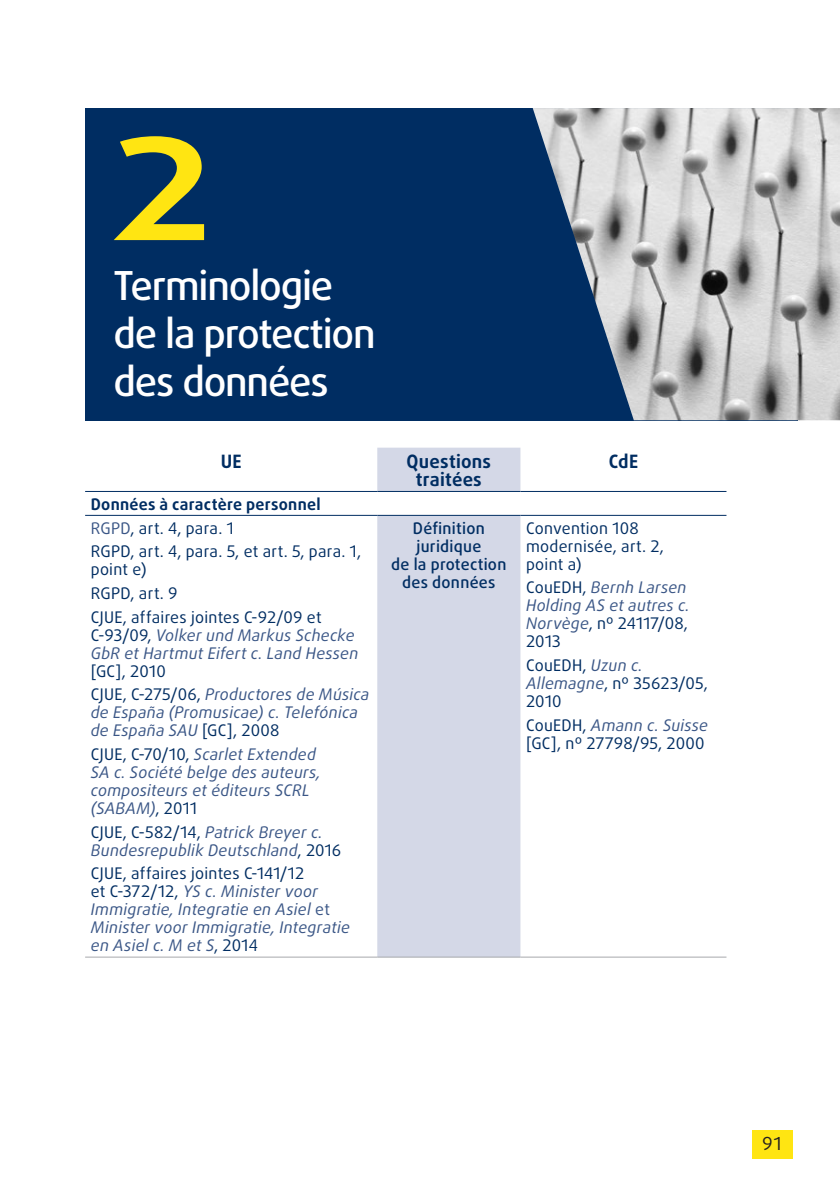
<style>
.page{position:relative;width:840px;height:1191px;background:#fff}
.page>*{position:absolute;margin:0;border:0;box-sizing:border-box;transform-origin:0 0}
.t1{font:700 141px "Daxline Pro";color:#ffe512;scale:1.22 1}
.t2{font:500 40px/48px "Daxline Pro";letter-spacing:-.03em;color:#fff}
.table_header{font:700 18.4px/18px "Daxline Pro";letter-spacing:.01em;color:#002d62;text-align:center}
.t3{font:18px "Daxline Pro";color:#231f20}
.table_left{font:italic 16px/18px "Daxline Pro";letter-spacing:.015em;color:#3a5686}
.table_left-2{font:16px/18px "Daxline Pro";letter-spacing:.015em;color:#002d62}
.table_center_med{font:500 16px/18px "Daxline Pro";letter-spacing:.02em;color:#002d62;text-align:center}
.table_subheader{font:700 16px "Daxline Pro";letter-spacing:.015em;color:#002d62}
.s1{color:#3a5686}
.s2{font-style:normal;color:#002d62}
.s3{font-style:normal}
.s4{font-style:italic;color:#3a5686}
</style>
<div class="page">
<div style="left:752px;top:1130px;width:40px;height:29px;background:#ffe512"></div>
<div style="left:377px;top:447px;width:143px;height:509px;background:#d4d8e7"></div>
<div style="left:85px;top:491px;width:641px;height:24px;background:#fff"></div>
<hr style="left:85px;top:491px;width:292px;height:1px;background:#002d62">
<hr style="left:377px;top:491px;width:143px;height:1px;background:#002d62">
<hr style="left:520px;top:491px;width:206px;height:1px;background:#002d62">
<hr style="left:85px;top:956px;width:292px;height:1px;background:#a7a9ac">
<hr style="left:377px;top:956px;width:143px;height:1px;background:#a7a9ac">
<hr style="left:520px;top:956px;width:206px;height:1px;background:#a7a9ac">
<hr style="left:85px;top:515px;width:292px;height:1px;background:#002d62">
<hr style="left:377px;top:515px;width:143px;height:1px;background:#002d62">
<hr style="left:520px;top:515px;width:206px;height:1px;background:#002d62">
<div style="left:85px;top:108px;width:712px;height:312px;background:#002d62"></div>
<img style="left:532px;top:108px;width:307px;height:312px">
<p class="t1" style="left:112px;top:96px;width:86px">2</p>
<p class="t2" style="left:113px;top:262px;width:263px">Terminologie de la protection des données</p>
<p class="table_header" style="left:220px;top:452px;width:22px">UE</p>
<p class="table_header" style="left:406px;top:452px;width:86px">Questions traitées</p>
<p class="table_header" style="left:608px;top:452px;width:31px">CdE</p>
<p class="table_subheader" style="left:91px;top:493px;width:231px">Données à caractère personnel</p>
<p class="table_left-2" style="left:91px;top:519px;width:144px"><span class="s1">RGPD</span>, art. 4, para. 1</p>
<p class="table_left-2" style="left:91px;top:542px;width:271px">RGPD, art. 4, para. 5, et art. 5, para. 1, point e)</p>
<p class="table_left-2" style="left:91px;top:584px;width:88px">RGPD, art. 9</p>
<p class="table_left" style="left:91px;top:608px;width:269px"><span class="s2">CJUE, affaires jointes C‑92/09 et<br>C‑93/09,</span> Volker und Markus Schecke<br>GbR et Hartmut Eifert c. Land Hessen <span class="s2">[GC], 2010</span></p>
<p class="table_left" style="left:91px;top:685px;width:280px"><span class="s2">CJUE, C‑275/06,</span> Productores de Música de España (Promusicae) c. Telefónica de España SAU <span class="s2">[GC], 2008</span></p>
<p class="table_left" style="left:91px;top:745px;width:231px"><span class="s2">CJUE, C‑70/10,</span> Scarlet Extended<br>SA c. Société belge des auteurs, compositeurs et éditeurs SCRL (SABAM)<span class="s2">, 2011</span></p>
<p class="table_left" style="left:91px;top:823px;width:252px"><span class="s2">CJUE, C‑582/14,</span> Patrick Breyer c.<br>Bundesrepublik Deutschland<span class="s2">, 2016</span></p>
<p class="table_left" style="left:91px;top:864px;width:260px"><span class="s2">CJUE, affaires jointes C‑141/12<br>et C‑372/12,</span> YS c. Minister voor<br>Immigratie, Integratie en Asiel <span class="s3">et<br></span>Minister voor Immigratie, Integratie en Asiel c. M et S<span class="s2">, 2014</span></p>
<p class="table_center_med" style="left:391px;top:519px;width:117px">Définition juridique<br>de la protection des données</p>
<p class="table_left-2" style="left:526px;top:519px;width:139px">Convention 108 modernisée, art. 2, point a)</p>
<p class="table_left" style="left:526px;top:578px;width:165px"><span class="s2">CouEDH,</span> Bernh Larsen<br>Holding AS et autres c.<br>Norvège<span class="s2">, nº 24117/08,<br>2013</span></p>
<p class="table_left-2" style="left:526px;top:656px;width:183px">CouEDH, <span class="s4">Uzun c.<br>Allemagne</span>, nº 35623/05,<br>2010</p>
<p class="table_left-2" style="left:526px;top:716px;width:183px">CouEDH, <span class="s4">Amann c. Suisse </span>[GC], nº 27798/95, 2000</p>
<p class="t3" style="left:761px;top:1131px;width:22px">91</p>
</div>
